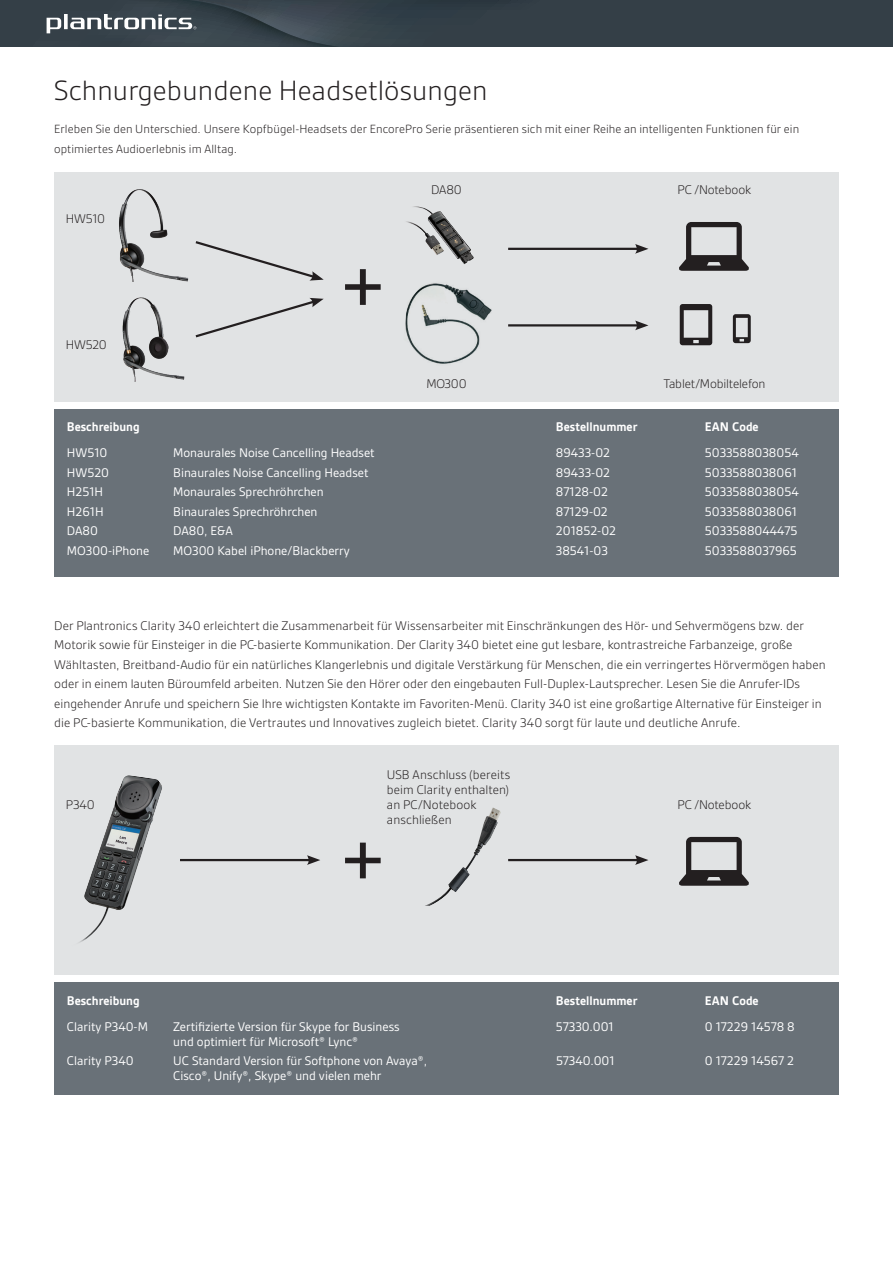
<style>
.page{position:relative;width:893px;height:1263px;background:#fff}
.page>*{position:absolute;margin:0;border:0;box-sizing:border-box;transform-origin:0 0}
.t1{font:500 77.4px "Gesta";color:#231f20}
.Cover_headline_black{font:300 30px "Gesta";letter-spacing:.005em;color:#231f20}
.Subhead{font:300 13.5px/19.5px "Gesta";letter-spacing:.005em;color:#231f20}
.t2{font:13.5px "Gesta";color:#fff}
.FRONT_Product_taglin{font:300 13.5px/15px "Gesta";color:#231f20}
.t3{font:700 13.5px "Gesta";color:#fff}
.Subhead-2{font:300 12.75px/19.5px "Gesta";letter-spacing:.01em;color:#231f20}
</style>
<div class="page">
<svg style="left:0;top:0;width:893px;height:47px;background:#39444c"></svg>
<div style="left:54px;top:172px;width:785px;height:229px;background:#e1e3e4"></div>
<div style="left:54px;top:745px;width:785px;height:230px;background:#e1e3e4"></div>
<div style="left:54px;top:409px;width:785px;height:167px;background:#697178"></div>
<div style="left:54px;top:982px;width:785px;height:113px;background:#697178"></div>
<img style="left:122px;top:297px;width:63px;height:85px">
<img style="left:119px;top:189px;width:70px;height:93px">
<svg style="left:679px;top:222px;width:70px;height:49px"></svg>
<svg style="left:679px;top:837px;width:70px;height:49px"></svg>
<svg style="left:680px;top:304px;width:32px;height:41px"></svg>
<svg style="left:733px;top:314px;width:18px;height:29px"></svg>
<svg style="left:195px;top:241px;width:129px;height:40px"></svg>
<svg style="left:195px;top:298px;width:129px;height:40px"></svg>
<hr style="left:508px;top:248px;width:131px;height:2px;background:#231f20">
<svg style="left:635px;top:244px;width:13px;height:10px"></svg>
<hr style="left:508px;top:859px;width:131px;height:2px;background:#231f20">
<svg style="left:635px;top:855px;width:13px;height:10px"></svg>
<hr style="left:180px;top:859px;width:131px;height:2px;background:#231f20">
<svg style="left:307px;top:855px;width:13px;height:10px"></svg>
<hr style="left:508px;top:324px;width:131px;height:2px;background:#231f20">
<svg style="left:635px;top:320px;width:13px;height:10px"></svg>
<img style="left:405px;top:283px;width:87px;height:81px">
<img style="left:406px;top:206px;width:68px;height:58px">
<img style="left:84px;top:775px;width:78px;height:163px">
<img style="left:425px;top:807px;width:76px;height:99px">
<div style="left:60px;top:935px;width:34px;height:34px;background:#e1e3e4;border-radius:50%"></div>
<p class="Cover_headline_black" style="left:54px;top:73px;width:435px">Schnurgebundene Headsetlösungen</p>
<p class="Subhead-2" style="left:54px;top:119px;width:746px">Erleben Sie den Unterschied. Unsere Kopfbügel-Headsets der EncorePro Serie präsentieren sich mit einer Reihe an intelligenten Funktionen für ein optimiertes Audioerlebnis im Alltag.</p>
<p class="FRONT_Product_taglin" style="left:66px;top:211px;width:41px">HW510</p>
<p class="FRONT_Product_taglin" style="left:66px;top:337px;width:42px">HW520</p>
<p class="t1" style="left:340px;top:236px;width:47px">+</p>
<p class="FRONT_Product_taglin" style="left:431px;top:182px;width:32px">DA80</p>
<p class="FRONT_Product_taglin" style="left:678px;top:182px;width:75px">PC /Notebook</p>
<p class="FRONT_Product_taglin" style="left:426px;top:376px;width:42px">MO300</p>
<p class="FRONT_Product_taglin" style="left:663px;top:376px;width:104px">Tablet/Mobiltelefon</p>
<p class="t3" style="left:67px;top:419px;width:74px">Beschreibung</p>
<p class="t3" style="left:556px;top:419px;width:83px">Bestellnummer</p>
<p class="t3" style="left:705px;top:419px;width:55px">EAN Code</p>
<p class="t2" style="left:67px;top:445px;width:42px">HW510</p>
<p class="t2" style="left:173px;top:445px;width:203px">Monaurales Noise Cancelling Headset</p>
<p class="t2" style="left:556px;top:445px;width:56px">89433-02</p>
<p class="t2" style="left:705px;top:445px;width:95px">5033588038054</p>
<p class="t2" style="left:67px;top:465px;width:44px">HW520</p>
<p class="t2" style="left:173px;top:465px;width:197px">Binaurales Noise Cancelling Headset</p>
<p class="t2" style="left:556px;top:465px;width:56px">89433-02</p>
<p class="t2" style="left:705px;top:465px;width:94px">5033588038061</p>
<p class="t2" style="left:67px;top:484px;width:38px">H251H</p>
<p class="t2" style="left:173px;top:484px;width:152px">Monaurales Sprechröhrchen</p>
<p class="t2" style="left:556px;top:484px;width:53px">87128-02</p>
<p class="t2" style="left:705px;top:484px;width:95px">5033588038054</p>
<p class="t2" style="left:67px;top:504px;width:38px">H261H</p>
<p class="t2" style="left:173px;top:504px;width:146px">Binaurales Sprechröhrchen</p>
<p class="t2" style="left:556px;top:504px;width:53px">87129-02</p>
<p class="t2" style="left:705px;top:504px;width:94px">5033588038061</p>
<p class="t2" style="left:67px;top:523px;width:32px">DA80</p>
<p class="t2" style="left:173px;top:523px;width:61px">DA80, E&amp;A</p>
<p class="t2" style="left:556px;top:523px;width:62px">201852-02</p>
<p class="t2" style="left:705px;top:523px;width:94px">5033588044475</p>
<p class="t2" style="left:67px;top:543px;width:84px">MO300-iPhone</p>
<p class="t2" style="left:173px;top:543px;width:178px">MO300 Kabel iPhone/Blackberry</p>
<p class="t2" style="left:556px;top:543px;width:53px">38541-03</p>
<p class="t2" style="left:705px;top:543px;width:93px">5033588037965</p>
<p class="Subhead" style="left:54px;top:615px;width:773px">Der Plantronics Clarity 340 erleichtert die Zusammenarbeit für Wissensarbeiter mit Einschränkungen des Hör- und Sehvermögens bzw. der Motorik sowie für Einsteiger in die PC-basierte Kommunikation. Der Clarity 340 bietet eine gut lesbare, kontrastreiche Farbanzeige, große Wähltasten, Breitband-Audio für ein natürliches Klangerlebnis und digitale Verstärkung für Menschen, die ein verringertes Hörvermögen haben oder in einem lauten Büroumfeld arbeiten. Nutzen Sie den Hörer oder den eingebauten Full-Duplex-Lautsprecher. Lesen Sie die Anrufer-IDs eingehender Anrufe und speichern Sie Ihre wichtigsten Kontakte im Favoriten-Menü. Clarity 340 ist eine großartige Alternative für Einsteiger in die PC-basierte Kommunikation, die Vertrautes und Innovatives zugleich bietet. Clarity 340 sorgt für laute und deutliche Anrufe.</p>
<p class="FRONT_Product_taglin" style="left:66px;top:797px;width:31px">P340</p>
<p class="FRONT_Product_taglin" style="left:387px;top:767px;width:125px">USB Anschluss (bereits beim Clarity enthalten) an PC/Notebook anschließen</p>
<p class="t1" style="left:340px;top:810px;width:47px">+</p>
<p class="FRONT_Product_taglin" style="left:678px;top:797px;width:75px">PC /Notebook</p>
<p class="t3" style="left:67px;top:993px;width:74px">Beschreibung</p>
<p class="t3" style="left:556px;top:993px;width:83px">Bestellnummer</p>
<p class="t3" style="left:705px;top:993px;width:55px">EAN Code</p>
<p class="t2" style="left:67px;top:1019px;width:83px">Clarity P340-M</p>
<p class="t2" style="left:173px;top:1019px;width:228px">Zertifizierte Version für Skype for Business</p>
<p class="t2" style="left:556px;top:1019px;width:59px">57330.001</p>
<p class="t2" style="left:705px;top:1019px;width:92px">0 17229 14578 8</p>
<p class="t2" style="left:173px;top:1034px;width:186px">und optimiert für Microsoft® Lync®</p>
<p class="t2" style="left:67px;top:1053px;width:68px">Clarity P340</p>
<p class="t2" style="left:173px;top:1053px;width:255px">UC Standard Version für Softphone von Avaya®,</p>
<p class="t2" style="left:556px;top:1053px;width:60px">57340.001</p>
<p class="t2" style="left:705px;top:1053px;width:91px">0 17229 14567 2</p>
<p class="t2" style="left:173px;top:1068px;width:210px">Cisco®, Unify®, Skype® und vielen mehr</p>
</div>
